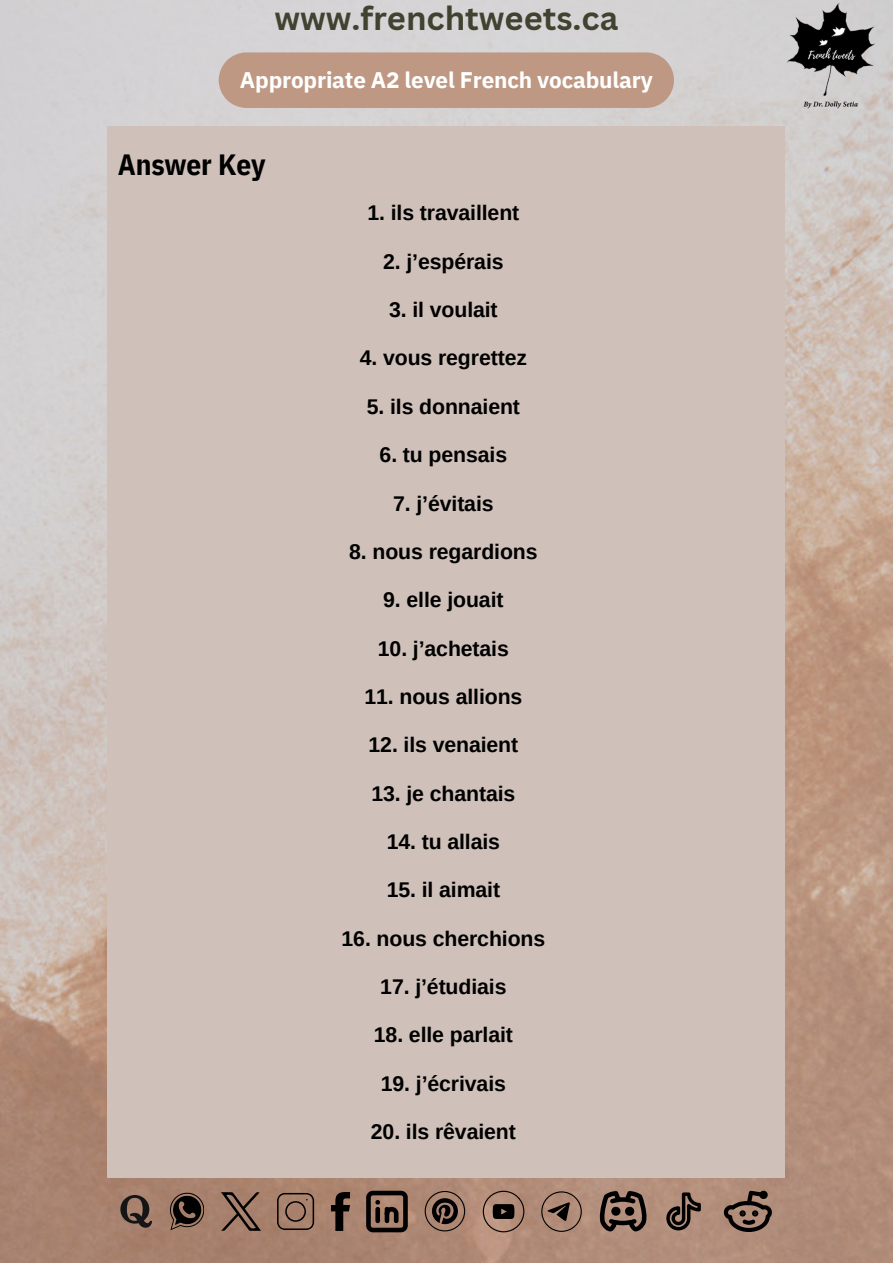
<style>
.page{position:relative;width:893px;height:1264px;background:#fff}
.page>*{position:absolute;margin:0;border:0;box-sizing:border-box;transform-origin:0 0}
.t1{font:700 32.55px "Canva Sans";color:#424230}
.t2{font:700 29.25px "IBM Plex Sans Cond";letter-spacing:-.005em;color:#000}
.t3{font:700 22.5px "IBM Plex Sans";letter-spacing:-.01em;color:#fff}
.t4{font:700 21.3px "Arimo";letter-spacing:-.005em;color:#000}
</style>
<div class="page">
<img style="left:0;top:0;width:892px;height:1262px">
<svg style="left:277px;top:1192px;width:37px;height:37px"></svg>
<img style="left:331px;top:1192px;width:18px;height:38px">
<svg style="left:366px;top:1190px;width:42px;height:42px;background:#574339"></svg>
<svg style="left:424px;top:1190px;width:41px;height:41px;background:#785d50"></svg>
<svg style="left:482px;top:1190px;width:42px;height:42px;background:#896c5d"></svg>
<svg style="left:541px;top:1191px;width:40px;height:40px;background:#907161"></svg>
<svg style="left:598px;top:1190px;width:49px;height:41px;background:#645045"></svg>
<svg style="left:666px;top:1192px;width:34px;height:38px"></svg>
<img style="left:170px;top:1191px;width:34px;height:40px">
<svg style="left:723px;top:1190px;width:48px;height:41px;background:#735b4f"></svg>
<svg style="left:120px;top:1194px;width:33px;height:33px"></svg>
<img style="left:221px;top:1192px;width:39px;height:37px">
<div style="left:108px;top:127px;width:677px;height:1050px;background:#cfc1ba"></div>
<img style="left:772px;top:1px;width:112px;height:112px">
<div style="left:219px;top:52px;width:455px;height:56px;background:#be9882"></div>
<p class="t1" style="left:274px;top:-4px;width:345px">www.frenchtweets.ca</p>
<p class="t3" style="left:240px;top:65px;width:414px">Appropriate A2 level French vocabulary</p>
<p class="t2" style="left:118px;top:145px;width:149px">Answer Key</p>
<p class="t4" style="left:367px;top:201px;width:153px">1. ils travaillent</p>
<p class="t4" style="left:383px;top:249px;width:122px">2. j’espérais</p>
<p class="t4" style="left:389px;top:298px;width:110px">3. il voulait</p>
<p class="t4" style="left:360px;top:346px;width:169px">4. vous regrettez</p>
<p class="t4" style="left:367px;top:394px;width:155px">5. ils donnaient</p>
<p class="t4" style="left:379px;top:443px;width:129px">6. tu pensais</p>
<p class="t4" style="left:393px;top:491px;width:102px">7. j’évitais</p>
<p class="t4" style="left:349px;top:539px;width:190px">8. nous regardions</p>
<p class="t4" style="left:383px;top:588px;width:122px">9. elle jouait</p>
<p class="t4" style="left:378px;top:636px;width:132px">10. j’achetais</p>
<p class="t4" style="left:364px;top:684px;width:159px">11. nous allions</p>
<p class="t4" style="left:368px;top:733px;width:151px">12. ils venaient</p>
<p class="t4" style="left:371px;top:781px;width:145px">13. je chantais</p>
<p class="t4" style="left:386px;top:829px;width:115px">14. tu allais</p>
<p class="t4" style="left:386px;top:878px;width:115px">15. il aimait</p>
<p class="t4" style="left:341px;top:926px;width:205px">16. nous cherchions</p>
<p class="t4" style="left:380px;top:974px;width:128px">17. j’étudiais</p>
<p class="t4" style="left:374px;top:1023px;width:140px">18. elle parlait</p>
<p class="t4" style="left:381px;top:1071px;width:127px">19. j’écrivais</p>
<p class="t4" style="left:371px;top:1119px;width:146px">20. ils rêvaient</p>
</div>
